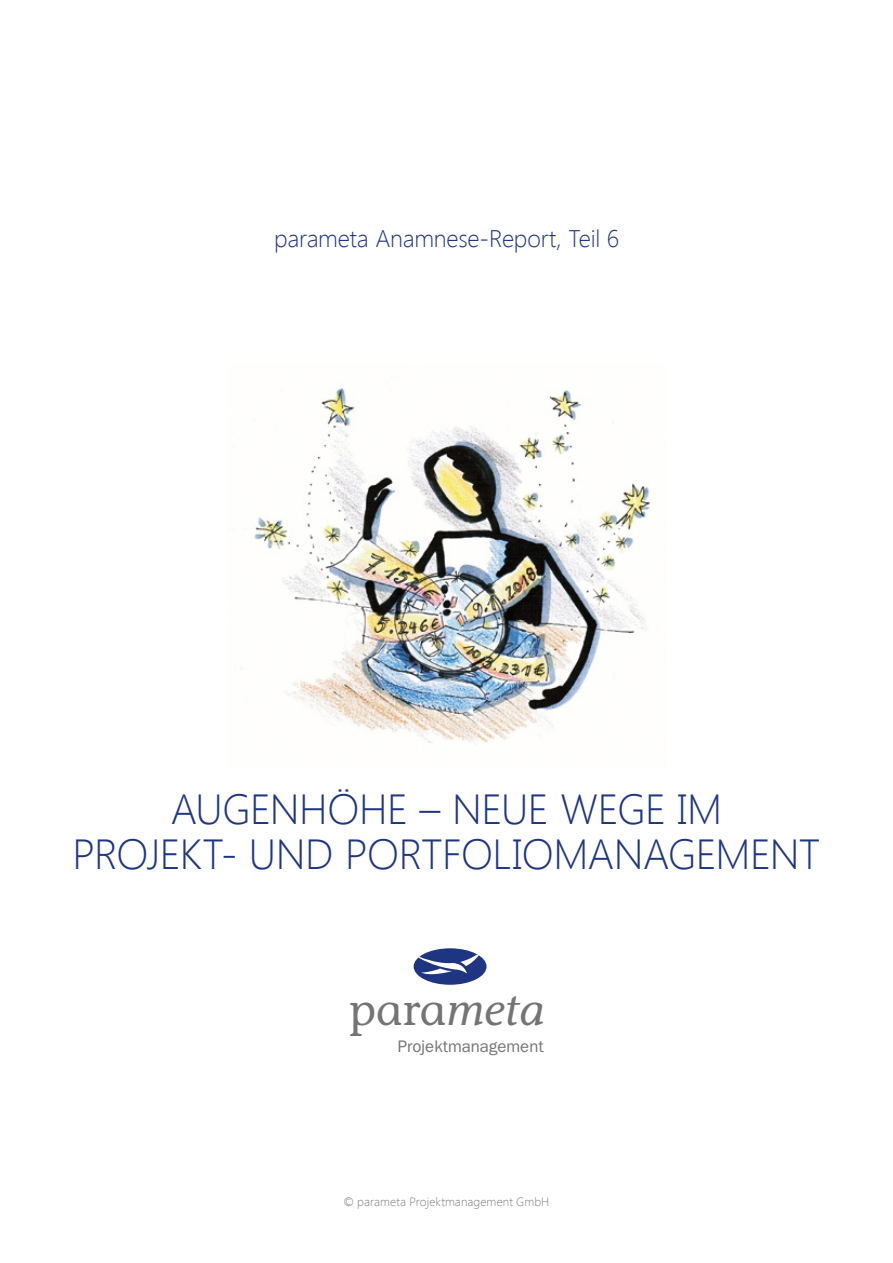
<style>
.page{position:relative;width:893px;height:1263px;background:#fff}
.page>*{position:absolute;margin:0;border:0;box-sizing:border-box;transform-origin:0 0}
.t1{font:500 44.1px "Stone Informal Std";color:#757474}
.t2{font:300 42px/45.8px "Segoe UI";letter-spacing:-.01em;color:#1e3582;text-align:center}
.t3{font:300 24px "Segoe UI";letter-spacing:-.01em;color:#1e3582}
.t4{font:16.8px "ITC Franklin Gothic Std";color:#757474}
.t5{font:300 12px "Segoe UI";letter-spacing:.01em;color:#7c7b7b}
.s1{font-style:italic}
</style>
<div class="page">
<div style="left:414px;top:948px;width:73px;height:37px;background:#1e3582;border-radius:50%"></div>
<svg style="left:418px;top:954px;width:61px;height:20px"></svg>
<img style="left:240px;top:388px;width:410px;height:357px">
<p class="t3" style="left:274px;top:222px;width:346px">parameta Anamnese-Report, Teil 6</p>
<p class="t2" style="left:73px;top:784px;width:749px">AUGENHÖHE – NEUE WEGE IM<br>PROJEKT- UND PORTFOLIOMANAGEMENT</p>
<p class="t1" style="left:349px;top:984px;width:196px">para<span class="s1">meta</span></p>
<p class="t4" style="left:398px;top:1037px;width:147px">Projektmanagement</p>
<p class="t5" style="left:343px;top:1193px;width:207px">© parameta Projektmanagement GmbH</p>
</div>
